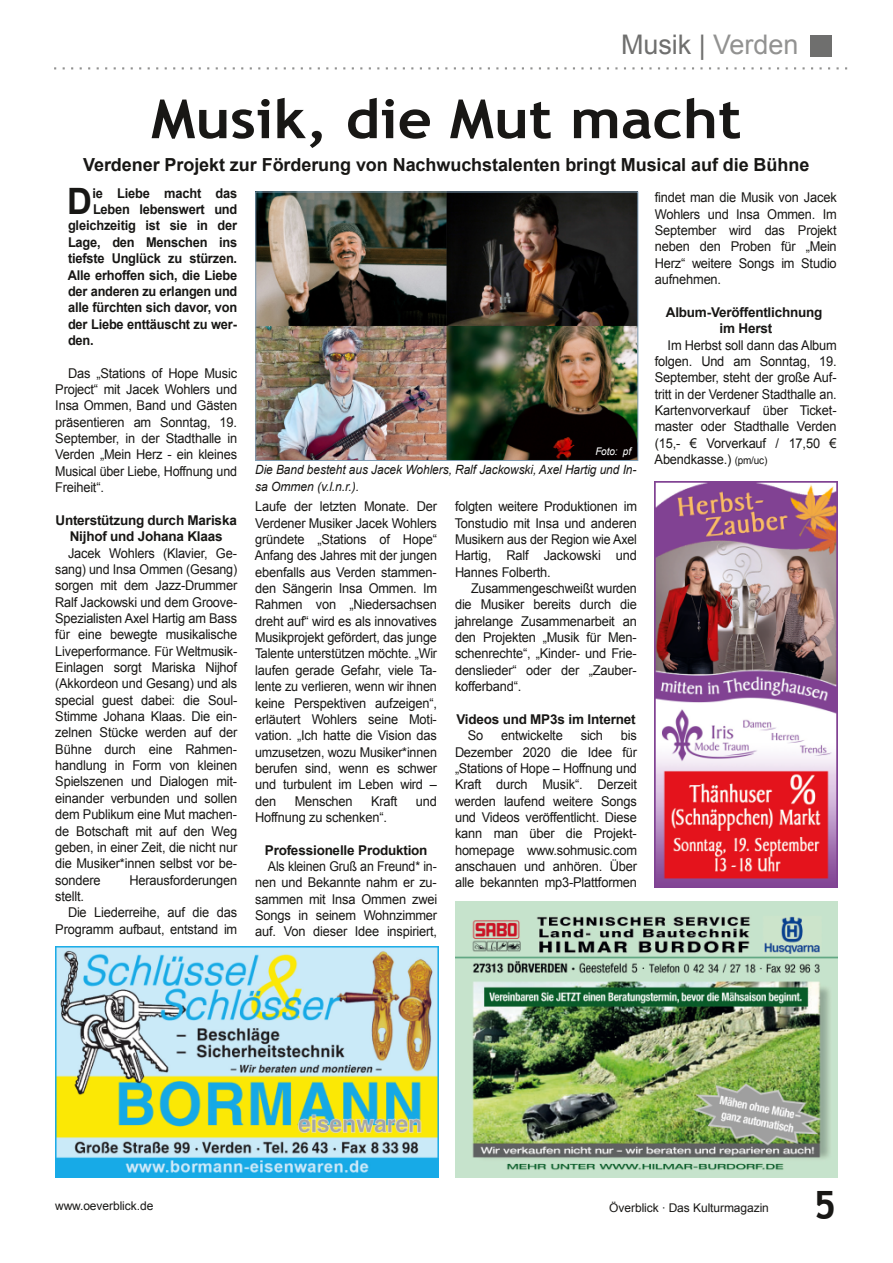
<style>
.page{position:relative;width:893px;height:1263px;background:#fff}
.page>*{position:absolute;margin:0;border:0;box-sizing:border-box;transform-origin:0 0}
.t1{font:700 54px "Trebuchet MS";color:#181715;scale:1.1 1}
.t2{font:700 39px "Trebuchet MS";color:#181715}
.t3{font:700 36.3px "Arial";color:#181715;scale:.95 1}
.t4{font:27px "Arial";color:#6f6f6e}
.t5{font:700 18px "Arial";color:#181715}
.t6{font:13.5px/16.4px "Arial";letter-spacing:-.01em;color:#181715;text-align:justify;scale:.95 1}
.t7{font:13.5px/16.4px "Arial";letter-spacing:-.01em;color:#181715;text-align:justify;scale:.92 1}
.t8{font:700 13.5px "Arial";letter-spacing:-.01em;color:#181715;scale:.95 1}
.t9{font:700 13.5px/16.4px "Arial";letter-spacing:-.01em;color:#181715;text-align:center}
.t10{font:700 13.5px "Arial";letter-spacing:-.01em;color:#181715;scale:.94 1}
.t11{font:italic 12.75px/16.4px "Arial";letter-spacing:-.005em;color:#181715;scale:.93 1}
.t12{font:12px "Arial";letter-spacing:-.005em;color:#181715}
.t13{font:italic 10.5px "Arial";letter-spacing:-.01em;color:#fff;scale:.95 1}
.s1{color:#929291}
.s2{font-size:10.5px}
</style>
<div class="page">
<svg style="left:54px;top:67px;width:794px;height:2px"></svg>
<div style="left:810px;top:35px;width:22px;height:21px;background:#6f6f6e"></div>
<img style="left:257px;top:194px;width:379px;height:265px">
<div style="left:255px;top:192px;width:383px;height:269px;border:1px solid #7e9db5"></div>
<img style="left:455px;top:901px;width:383px;height:277px">
<img style="left:655px;top:481px;width:182px;height:407px">
<img style="left:55px;top:947px;width:383px;height:231px">
<h3 class="t4" style="left:621px;top:30px;width:179px">Musik | <span class="s1">Verden</span></h3>
<h1 class="t1" style="left:151px;top:88px;width:538px">Musik, die Mut macht</h1>
<h3 class="t5" style="left:83px;top:155px;width:728px">Verdener Projekt zur Förderung von Nachwuchstalenten bringt Musical auf die Bühne</h3>
<h3 class="t3" style="left:67px;top:181px;width:28px">D</h3>
<p class="t8" style="left:92px;top:186px;width:154px">ie Liebe macht das</p>
<p class="t6" style="left:655px;top:189px;width:193px">findet man die Musik von Jacek Wohlers und Insa Ommen. Im September wird das Projekt neben den Proben für „Mein Herz“ weitere Songs im Studio aufnehmen.</p>
<p class="t9" style="left:666px;top:304px;width:158px">Album-Veröffentlichnung im Herst</p>
<p class="t6" style="left:655px;top:337px;width:193px;text-indent:13px">Im Herbst soll dann das Album folgen. Und am Sonntag, 19.<br>September, steht der große Auf&shy;tritt in der Verdener Stadthalle an.<br>Kartenvorverkauf über Ticket&shy;master oder Stadthalle Verden (15,- € Vorverkauf / 17,50 € Abendkasse.) <span class="s2">(pm/uc)</span></p>
<p class="t8" style="left:93px;top:202px;width:153px">Leben lebenswert und</p>
<p class="t8" style="left:68px;top:218px;width:180px">gleichzeitig ist sie in der</p>
<p class="t8" style="left:68px;top:235px;width:180px">Lage, den Menschen ins</p>
<p class="t8" style="left:68px;top:251px;width:180px">tiefste Unglück zu stürzen.</p>
<p class="t8" style="left:68px;top:267px;width:180px">Alle erhoffen sich, die Liebe</p>
<p class="t10" style="left:68px;top:284px;width:182px">der anderen zu erlangen und</p>
<p class="t8" style="left:68px;top:300px;width:180px">alle fürchten sich davor, von</p>
<p class="t8" style="left:68px;top:316px;width:180px">der Liebe enttäuscht zu wer-</p>
<p class="t8" style="left:68px;top:333px;width:29px">den.</p>
<p class="t6" style="left:55px;top:365px;width:193px;text-indent:13px">Das „Stations of Hope Music Project“ mit Jacek Wohlers und Insa Ommen, Band und Gästen präsentieren am Sonntag, 19.<br>September, in der Stadthalle in Verden „Mein Herz - ein kleines Musical über Liebe, Hoffnung und Freiheit“.</p>
<p class="t9" style="left:56px;top:512px;width:183px">Unterstützung durch Mariska<br>Nijhof und Johana Klaas</p>
<p class="t6" style="left:55px;top:545px;width:193px;text-indent:13px">Jacek Wohlers (Klavier, Ge&shy;sang) und Insa Ommen (Gesang) sorgen mit dem Jazz-Drummer Ralf Jackowski und dem Groove-Spezialisten Axel Hartig am Bass für eine bewegte musikalische Liveperformance. Für Weltmusik-Einlagen sorgt Mariska Nijhof (Akkordeon und Gesang) und als special guest dabei: die Soul-Stimme Johana Klaas. Die ein&shy;zelnen Stücke werden auf der Bühne durch eine Rahmen&shy;handlung in Form von kleinen Spielszenen und Dialogen mit&shy;einander verbunden und sollen dem Publikum eine Mut machen&shy;de Botschaft mit auf den Weg geben, in einer Zeit, die nicht nur die Musiker*innen selbst vor be&shy;sondere</p>
<p class="t13" style="left:595px;top:445px;width:39px">Foto: pf</p>
<p class="t11" style="left:255px;top:462px;width:412px">Die Band besteht aus Jacek Wohlers, Ralf Jackowski, Axel Hartig und In&shy;sa Ommen (v.l.n.r.).</p>
<p class="t6" style="left:455px;top:498px;width:193px">folgten weitere Produktionen im Tonstudio mit Insa und anderen Musikern aus der Region wie Axel Hartig, Ralf Jackowski und Hannes Folberth.</p>
<p class="t7" style="left:455px;top:580px;width:199px;text-indent:16px">Zusammengeschweißt wurden die Musiker bereits durch die jahrelange Zusammenarbeit an den Projekten „Musik für Men&shy;schenrechte“, „Kinder- und Frie&shy;denslieder“ oder der „Zauber&shy;kofferband“.</p>
<p class="t9" style="left:456px;top:711px;width:181px">Videos und MP3s im Internet</p>
<p class="t6" style="left:468px;top:727px;width:18px">So</p>
<p class="t6" style="left:501px;top:727px;width:66px">entwickelte</p>
<p class="t6" style="left:581px;top:727px;width:25px">sich</p>
<p class="t6" style="left:255px;top:498px;width:193px">Laufe der letzten Monate. Der Verdener Musiker Jacek Wohlers gründete „Stations of Hope“ Anfang des Jahres mit der jungen ebenfalls aus Verden stammen&shy;den Sängerin Insa Ommen. Im Rahmen von „Niedersachsen dreht auf“ wird es als innovatives Musikprojekt gefördert, das junge Talente unterstützen möchte. „Wir laufen gerade Gefahr, viele Ta&shy;lente zu verlieren, wenn wir ihnen keine Perspektiven aufzeigen“, erläutert Wohlers seine Moti&shy;vation. „Ich hatte die Vision das umzusetzen, wozu Musiker*innen berufen sind, wenn es schwer und turbulent im Leben wird – den</p>
<p class="t6" style="left:455px;top:727px;width:193px;text-indent:166px">bis Dezember 2020 die Idee für „Stations of Hope – Hoffnung und Kraft durch Musik“. Derzeit werden laufend weitere Songs und Videos veröffentlicht. Diese kann man über die Projekt&shy;homepage www.sohmusic.com anschauen und anhören. Über alle bekannten mp3-Plattformen</p>
<p class="t6" style="left:295px;top:793px;width:63px">Menschen</p>
<p class="t6" style="left:371px;top:793px;width:29px">Kraft</p>
<p class="t6" style="left:416px;top:793px;width:24px">und</p>
<p class="t6" style="left:255px;top:809px;width:140px">Hoffnung zu schenken“.</p>
<p class="t9" style="left:265px;top:842px;width:164px">Professionelle Produktion</p>
<p class="t7" style="left:255px;top:858px;width:199px;text-indent:13px">Als kleinen Gruß an Freund* in&shy;nen und Bekannte nahm er zu&shy;sammen mit Insa Ommen zwei Songs in seinem Wohnzimmer auf. Von dieser Idee inspiriert,</p>
<p class="t6" style="left:129px;top:872px;width:115px">Herausforderungen</p>
<p class="t6" style="left:55px;top:888px;width:32px">stellt.</p>
<p class="t6" style="left:68px;top:904px;width:180px">Die Liederreihe, auf die das</p>
<p class="t6" style="left:55px;top:921px;width:193px">Programm aufbaut, entstand im</p>
<p class="t12" style="left:55px;top:1199px;width:100px">www.oeverblick.de</p>
<p class="t12" style="left:609px;top:1201px;width:161px">Överblick ∙ Das Kulturmagazin</p>
<h2 class="t2" style="left:813px;top:1182px;width:24px">5</h2>
</div>
